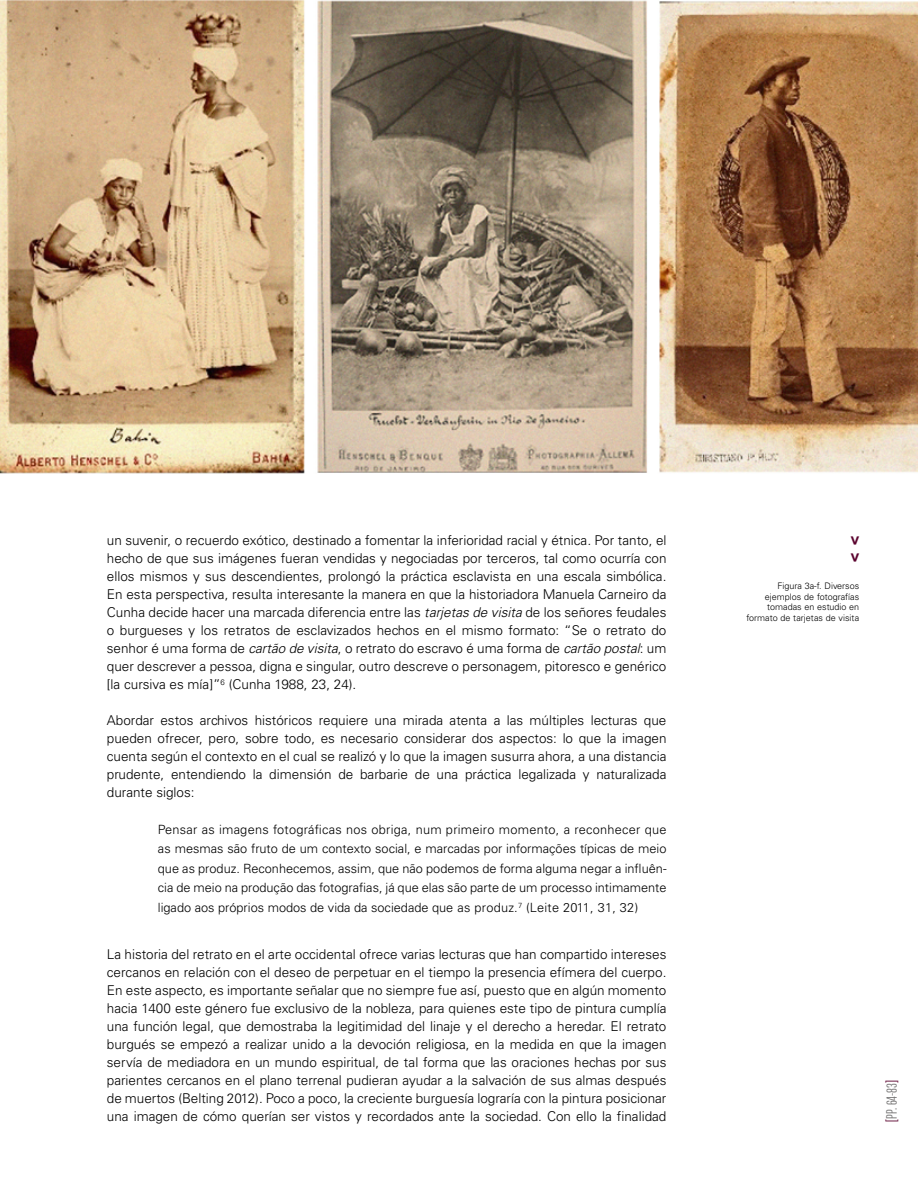
<style>
.page{position:relative;width:918px;height:1188px;background:#fff}
.page>*{position:absolute;margin:0;border:0;box-sizing:border-box;transform-origin:0 0}
.t1{font:15px "Ristretto Pro";color:#706f6f}
.t2{font:300 13.5px/18px "Univers LT Std";color:#000;text-align:justify}
.t3{font:300 12.75px/19.5px "Univers LT Std";color:#000;text-align:justify}
.t4{font:300 9px/10.5px "Univers LT Std";color:#000;text-align:right}
.s1{font-style:italic}
.s2{color:#5c0530}
</style>
<div class="page">
<img style="left:0;top:0;width:918px;height:473px">
<p class="t2" style="left:107px;top:531px;width:561px">un suvenir, o recuerdo exótico, destinado a fomentar la inferioridad racial y étnica<span class="s1">.</span> Por tanto, el hecho de que sus imágenes fueran vendidas y negociadas por terceros, tal como ocurría con ellos mismos y sus descendientes, prolongó la práctica esclavista en una escala simbólica.<br>En esta perspectiva, resulta interesante la manera en que la historiadora Manuela Carneiro da Cunha decide hacer una marcada diferencia entre las <span class="s1">tarjetas de visita</span> de los señores feudales o burgueses y los retratos de esclavizados hechos en el mismo formato: “Se o retrato do senhor é uma forma de <span class="s1">cartão de visita</span>, o retrato do escravo é uma forma de <span class="s1">cartão postal</span>: um quer descrever a pessoa, digna e singular, outro descreve o personagem, pitoresco e genérico [la cursiva es mía]”<sup>6</sup> (Cunha 1988, 23, 24).</p>
<p class="t2" style="left:107px;top:712px;width:561px">Abordar estos archivos históricos requiere una mirada atenta a las múltiples lecturas que pueden ofrecer, pero, sobre todo, es necesario considerar dos aspectos: lo que la imagen cuenta según el contexto en el cual se realizó y lo que la imagen susurra ahora, a una distancia prudente, entendiendo la dimensión de barbarie de una práctica legalizada y naturalizada durante siglos:</p>
<p class="t3" style="left:158px;top:820px;width:510px">Pensar as imagens fotográficas nos obriga, num primeiro momento, a reconhecer que as mesmas são fruto de um contexto social, e marcadas por informações típicas de meio que as produz. Reconhecemos, assim, que não podemos de forma alguma negar a influên&shy;cia de meio na produção das fotografias, já que elas são parte de um processo intimamente ligado aos próprios modos de vida da sociedade que as produz.<sup>7</sup> (Leite 2011, 31, 32)</p>
<p class="t2" style="left:107px;top:945px;width:561px">La historia del retrato en el arte occidental ofrece varias lecturas que han compartido intereses cercanos en relación con el deseo de perpetuar en el tiempo la presencia efímera del cuerpo.<br>En este aspecto, es importante señalar que no siempre fue así, puesto que en algún momento hacia 1400 este género fue exclusivo de la nobleza, para quienes este tipo de pintura cumplía una función legal, que demostraba la legitimidad del linaje y el derecho a heredar. El retrato burgués se empezó a realizar unido a la devoción religiosa, en la medida en que la imagen servía de mediadora en un mundo espiritual, de tal forma que las oraciones hechas por sus parientes cercanos en el plano terrenal pudieran ayudar a la salvación de sus almas después de muertos (Belting 2012). Poco a poco, la creciente burguesía lograría con la pintura posicionar una imagen de cómo querían ser vistos y recordados ante la sociedad. Con ello la finalidad</p>
<p class="t4" style="left:746px;top:581px;width:114px">Figura 3a-f. Diversos ejemplos de fotografías tomadas en estudio en formato de tarjetas de visita</p>
<p class="t1" style="left:883px;top:1122px;width:43px;rotate:-90deg"><span class="s2">[</span>PP. 64-83<span class="s2">]</span></p>
</div>
